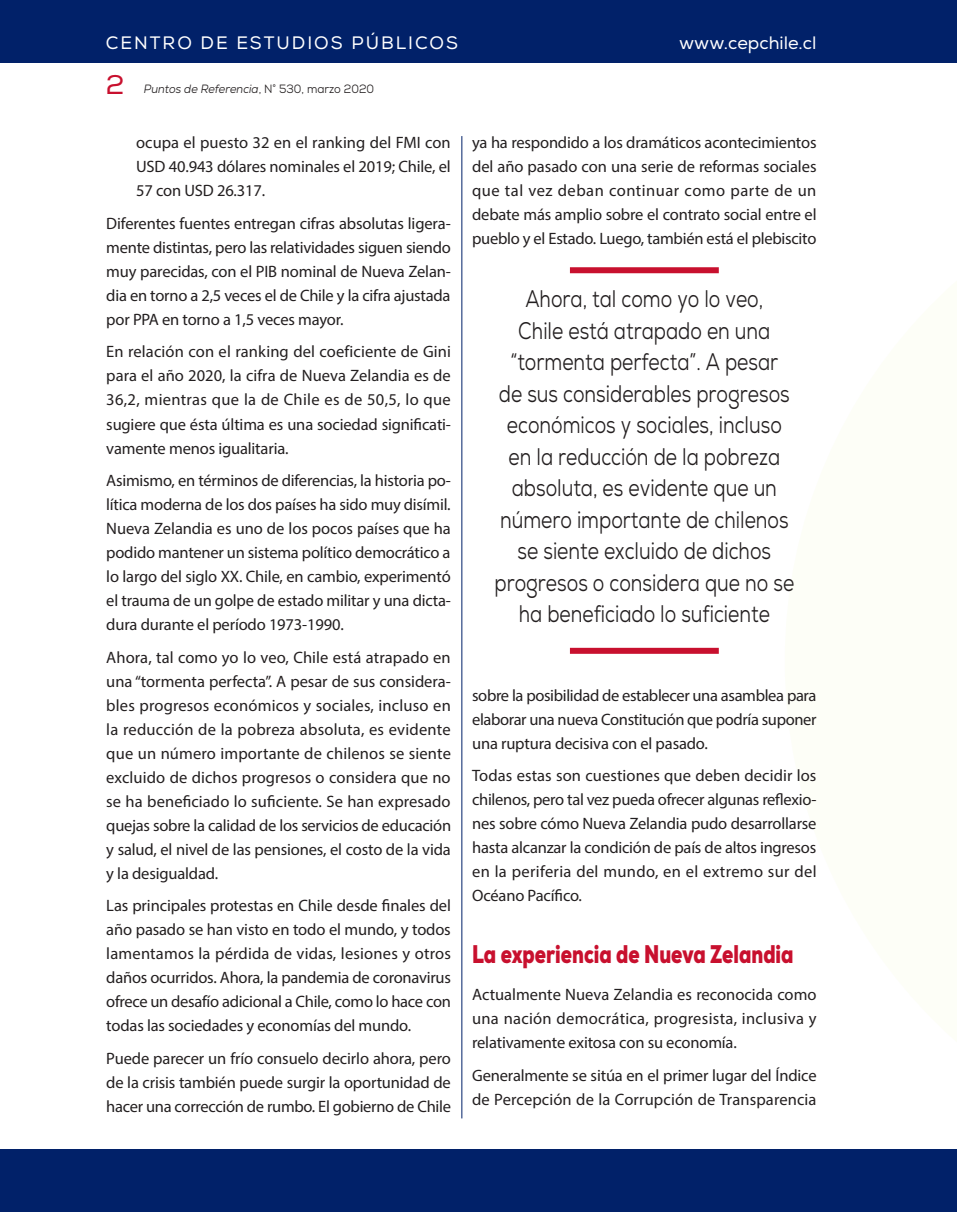
<style>
.page{position:relative;width:957px;height:1212px;background:#fff}
.page>*{position:absolute;margin:0;border:0;box-sizing:border-box;transform-origin:0 0}
.t1{font:27px "Nexa";color:#c8102e}
._12_sub1{font:900 25.5px "Nexa";color:#c8102e;scale:.75 1}
._07_texto_general_De{font:24px/31.5px "Nexa";color:#231f20;text-align:center;scale:.8 1}
.t2{font:18px "Nexa";letter-spacing:.11em;color:#fff}
.t3{font:18px "Nexa";color:#fff}
._07_texto_GENERAL{font:16.5px/24px "Myriad Pro";letter-spacing:-.01em;color:#231f20;text-align:justify}
.t4{font:italic 12px "Nexa";color:#231f20;scale:.93 1}
.s1{font-style:normal}
</style>
<div class="page">
<div style="left:0;top:0;width:957px;height:63px;background:#012169"></div>
<hr style="left:461px;top:136px;width:1px;height:982px;background:#012169">
<div style="left:0;top:1149px;width:957px;height:63px;background:#012169"></div>
<div style="left:570px;top:267px;width:149px;height:6px;background:#c8102e"></div>
<div style="left:570px;top:648px;width:149px;height:6px;background:#c8102e"></div>
<p class="t2" style="left:106px;top:32px;width:354px">CENTRO DE ESTUDIOS PÚBLICOS</p>
<p class="t4" style="left:144px;top:82px;width:249px">Puntos de Referencia<span class="s1">, N° 530, marzo 2020</span></p>
<h1 class="t1" style="left:106px;top:69px;width:20px">2</h1>
<p class="t3" style="left:679px;top:32px;width:139px">www.cepchile.cl</p>
<p class="_07_texto_GENERAL" style="left:136px;top:131px;width:316px">ocupa el puesto 32 en el ranking del FMI con USD 40.943 dólares nominales el 2019; Chile, el 57 con USD 26.317.</p>
<p class="_07_texto_GENERAL" style="left:106px;top:211px;width:346px">Diferentes fuentes entregan cifras absolutas ligera&shy;mente distintas, pero las relatividades siguen siendo muy parecidas, con el PIB nominal de Nueva Zelan&shy;dia en torno a 2,5 veces el de Chile y la cifra ajustada por PPA en torno a 1,5 veces mayor.</p>
<p class="_07_texto_GENERAL" style="left:106px;top:340px;width:346px">En relación con el ranking del coeficiente de Gini para el año 2020, la cifra de Nueva Zelandia es de 36,2, mientras que la de Chile es de 50,5, lo que sugiere que ésta última es una sociedad significati&shy;vamente menos igualitaria.</p>
<p class="_07_texto_GENERAL" style="left:106px;top:468px;width:346px">Asimismo, en términos de diferencias, la historia po&shy;lítica moderna de los dos países ha sido muy disímil.<br>Nueva Zelandia es uno de los pocos países que ha podido mantener un sistema político democrático a lo largo del siglo XX. Chile, en cambio, experimentó el trauma de un golpe de estado militar y una dicta&shy;dura durante el período 1973-1990.</p>
<p class="_07_texto_GENERAL" style="left:106px;top:645px;width:346px">Ahora, tal como yo lo veo, Chile está atrapado en una “tormenta perfecta”. A pesar de sus considera&shy;bles progresos económicos y sociales, incluso en la reducción de la pobreza absoluta, es evidente que un número importante de chilenos se siente excluido de dichos progresos o considera que no se ha beneficiado lo suficiente. Se han expresado quejas sobre la calidad de los servicios de educación y salud, el nivel de las pensiones, el costo de la vida y la desigualdad.</p>
<p class="_07_texto_GENERAL" style="left:106px;top:893px;width:346px">Las principales protestas en Chile desde finales del año pasado se han visto en todo el mundo, y todos lamentamos la pérdida de vidas, lesiones y otros daños ocurridos. Ahora, la pandemia de coronavirus ofrece un desafío adicional a Chile, como lo hace con todas las sociedades y economías del mundo.</p>
<p class="_07_texto_GENERAL" style="left:106px;top:1046px;width:346px">Puede parecer un frío consuelo decirlo ahora, pero de la crisis también puede surgir la oportunidad de hacer una corrección de rumbo. El gobierno de Chile</p>
<p class="_07_texto_GENERAL" style="left:472px;top:131px;width:346px">ya ha respondido a los dramáticos acontecimientos del año pasado con una serie de reformas sociales que tal vez deban continuar como parte de un debate más amplio sobre el contrato social entre el pueblo y el Estado. Luego, también está el plebiscito</p>
<p class="_07_texto_general_De" style="left:494px;top:283px;width:376px">Ahora, tal como yo lo veo,<br>Chile está atrapado en una “tormenta perfecta”. A pesar<br>de sus considerables progresos económicos y sociales, incluso en la reducción de la pobreza absoluta, es evidente que un número importante de chilenos se siente excluido de dichos progresos o considera que no se ha beneficiado lo suficiente</p>
<p class="_07_texto_GENERAL" style="left:472px;top:683px;width:346px">sobre la posibilidad de establecer una asamblea para elaborar una nueva Constitución que podría suponer una ruptura decisiva con el pasado.</p>
<p class="_07_texto_GENERAL" style="left:472px;top:763px;width:346px">Todas estas son cuestiones que deben decidir los chilenos, pero tal vez pueda ofrecer algunas reflexio&shy;nes sobre cómo Nueva Zelandia pudo desarrollarse hasta alcanzar la condición de país de altos ingresos en la periferia del mundo, en el extremo sur del Océano Pacífico.</p>
<p class="_12_sub1" style="left:472px;top:938px;width:430px">La experiencia de Nueva Zelandia</p>
<p class="_07_texto_GENERAL" style="left:472px;top:982px;width:346px">Actualmente Nueva Zelandia es reconocida como una nación democrática, progresista, inclusiva y relativamente exitosa con su economía.</p>
<p class="_07_texto_GENERAL" style="left:472px;top:1063px;width:346px">Generalmente se sitúa en el primer lugar del Índice de Percepción de la Corrupción de Transparencia</p>
</div>
